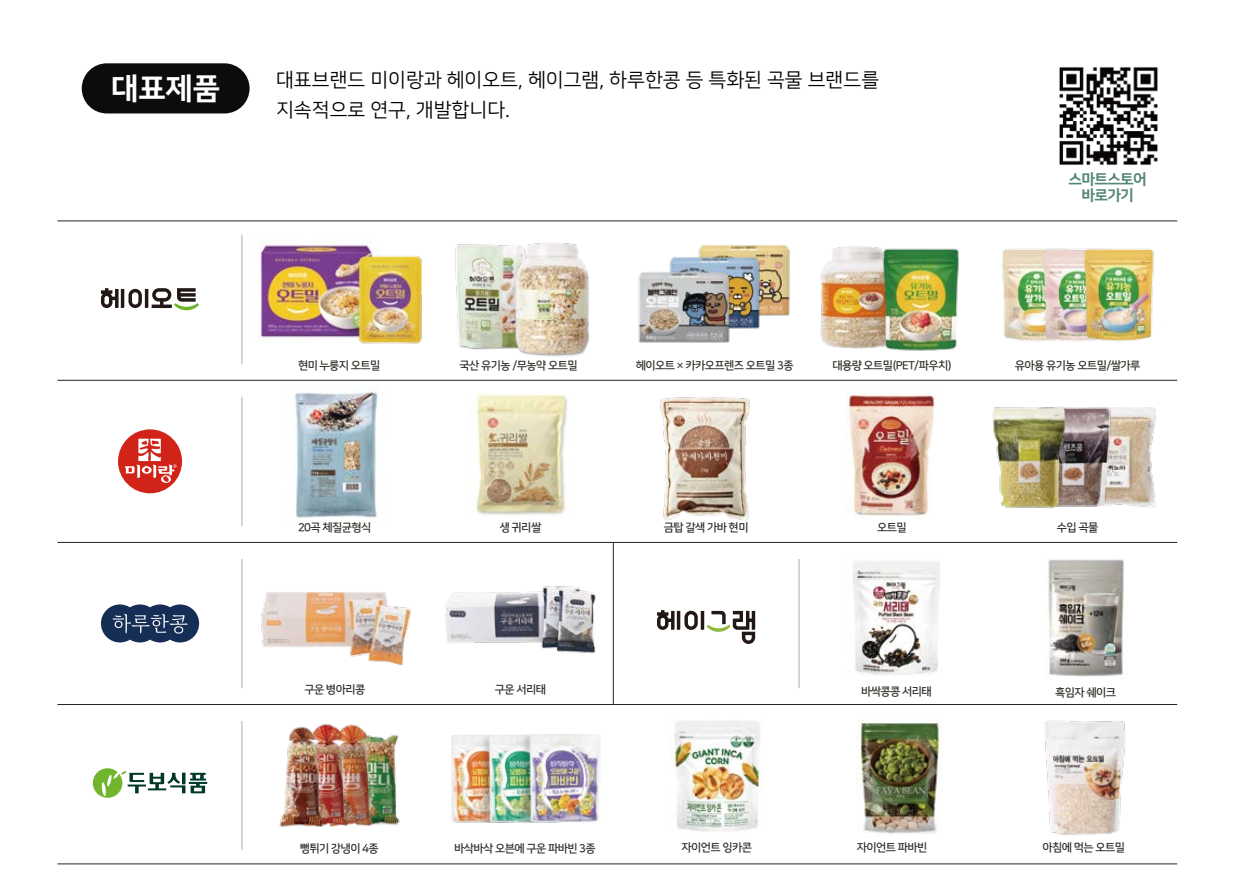
<style>
.page{position:relative;width:1234px;height:893px;background:#fff}
.page>*{position:absolute;margin:0;border:0;box-sizing:border-box;transform-origin:0 0}
.t1{font:30px "Nanum Square OTFEB";color:#fff}
.t2{font:19.5px/30px "Nanum Square OTFR";letter-spacing:.005em;color:#040000}
.t3{font:15px/16.5px "Nanum Square OTFEB";letter-spacing:-.05em;color:#548674;text-align:center}
.t4{font:11.25px "Nanum Square OTFB";letter-spacing:-.05em;color:#2f2c27}
</style>
<div class="page">
<img style="left:295px;top:391px;width:83px;height:127px">
<div style="left:82px;top:63px;width:167px;height:50px;background:#0c0c0c;border-radius:25px"></div>
<img style="left:1059px;top:67px;width:99px;height:98px">
<svg style="left:101px;top:288px;width:98px;height:22px"></svg>
<svg style="left:657px;top:610px;width:98px;height:34px"></svg>
<div style="left:118px;top:429px;width:64px;height:64px;background:#d12318;border-radius:50%"></div>
<svg style="left:125px;top:439px;width:51px;height:44px"></svg>
<svg style="left:101px;top:604px;width:98px;height:38px;background:#435576"></svg>
<img style="left:259px;top:240px;width:112px;height:102px">
<img style="left:354px;top:247px;width:68px;height:97px">
<img style="left:436px;top:541px;width:169px;height:112px">
<img style="left:261px;top:592px;width:150px;height:74px">
<img style="left:698px;top:245px;width:92px;height:71px">
<img style="left:669px;top:253px;width:95px;height:76px">
<img style="left:638px;top:267px;width:96px;height:76px">
<img style="left:847px;top:391px;width:88px;height:125px">
<img style="left:1001px;top:249px;width:20px;height:92px">
<img style="left:1021px;top:248px;width:41px;height:94px">
<img style="left:1062px;top:248px;width:92px;height:94px">
<img style="left:470px;top:394px;width:98px;height:121px">
<img style="left:376px;top:734px;width:24px;height:92px">
<img style="left:355px;top:725px;width:21px;height:101px">
<img style="left:331px;top:724px;width:24px;height:103px">
<img style="left:279px;top:723px;width:52px;height:104px">
<img style="left:451px;top:734px;width:149px;height:88px">
<img style="left:1048px;top:559px;width:76px;height:118px">
<img style="left:853px;top:561px;width:87px;height:114px">
<hr style="left:241px;top:235px;width:1px;height:129px;background:#abaaaa">
<hr style="left:241px;top:397px;width:1px;height:129px;background:#abaaaa">
<hr style="left:241px;top:559px;width:1px;height:129px;background:#abaaaa">
<hr style="left:798px;top:559px;width:1px;height:129px;background:#abaaaa">
<hr style="left:241px;top:721px;width:1px;height:129px;background:#abaaaa">
<hr style="left:57px;top:380px;width:1119px;height:1px;background:#252221">
<hr style="left:57px;top:221px;width:1119px;height:1px;background:#252221">
<hr style="left:57px;top:864px;width:1119px;height:1px;background:#252221">
<hr style="left:57px;top:542px;width:1119px;height:1px;background:#252221">
<hr style="left:57px;top:704px;width:1119px;height:1px;background:#252221">
<hr style="left:613px;top:542px;width:1px;height:162px;background:#252221">
<svg style="left:93px;top:768px;width:114px;height:30px"></svg>
<img style="left:820px;top:246px;width:42px;height:103px">
<img style="left:455px;top:244px;width:35px;height:106px">
<img style="left:490px;top:242px;width:99px;height:115px">
<img style="left:660px;top:397px;width:90px;height:124px">
<img style="left:1115px;top:407px;width:41px;height:101px">
<img style="left:1069px;top:407px;width:46px;height:100px">
<img style="left:992px;top:406px;width:77px;height:103px">
<img style="left:856px;top:719px;width:86px;height:115px">
<img style="left:673px;top:721px;width:90px;height:111px">
<img style="left:1044px;top:720px;width:82px;height:115px">
<img style="left:862px;top:246px;width:97px;height:105px">
<h1 class="t1" style="left:111px;top:72px;width:111px">대표제품</h1>
<h2 class="t2" style="left:276px;top:65px;width:604px">대표브랜드 미이랑과 헤이오트, 헤이그램, 하루한콩 등 특화된 곡물 브랜드를 지속적으로 연구, 개발합니다.</h2>
<h3 class="t3" style="left:1068px;top:171px;width:80px">스마트스토어 바로가기</h3>
<p class="t4" style="left:298px;top:359px;width:84px">현미 누룽지 오트밀</p>
<p class="t4" style="left:459px;top:359px;width:120px">국산 유기농 /무농약 오트밀</p>
<p class="t4" style="left:635px;top:359px;width:159px">헤이오트 × 카카오프렌즈 오트밀 3종</p>
<p class="t4" style="left:832px;top:359px;width:121px">대용량 오트밀(PET/파우치)</p>
<p class="t4" style="left:1014px;top:359px;width:127px">유아용 유기농 오트밀/쌀가루</p>
<p class="t4" style="left:298px;top:521px;width:75px">20곡 체질균형식</p>
<p class="t4" style="left:499px;top:521px;width:43px">생 귀리쌀</p>
<p class="t4" style="left:663px;top:521px;width:86px">금탑 갈색 가바 현미</p>
<p class="t4" style="left:876px;top:521px;width:31px">오트밀</p>
<p class="t4" style="left:1056px;top:521px;width:43px">수입 곡물</p>
<p class="t4" style="left:304px;top:683px;width:62px">구운 병아리콩</p>
<p class="t4" style="left:495px;top:683px;width:53px">구운 서리태</p>
<p class="t4" style="left:299px;top:843px;width:81px">뻥튀기 강냉이 4종</p>
<p class="t4" style="left:454px;top:843px;width:143px">바삭바삭 오븐에 구운 파바빈 3종</p>
<p class="t4" style="left:861px;top:685px;width:72px">바싹콩콩 서리태</p>
<p class="t4" style="left:1054px;top:686px;width:62px">흑임자 쉐이크</p>
<p class="t4" style="left:681px;top:842px;width:72px">자이언트 잉카콘</p>
<p class="t4" style="left:856px;top:842px;width:72px">자이언트 파바빈</p>
<p class="t4" style="left:1042px;top:842px;width:84px">아침에 먹는 오트밀</p>
</div>
